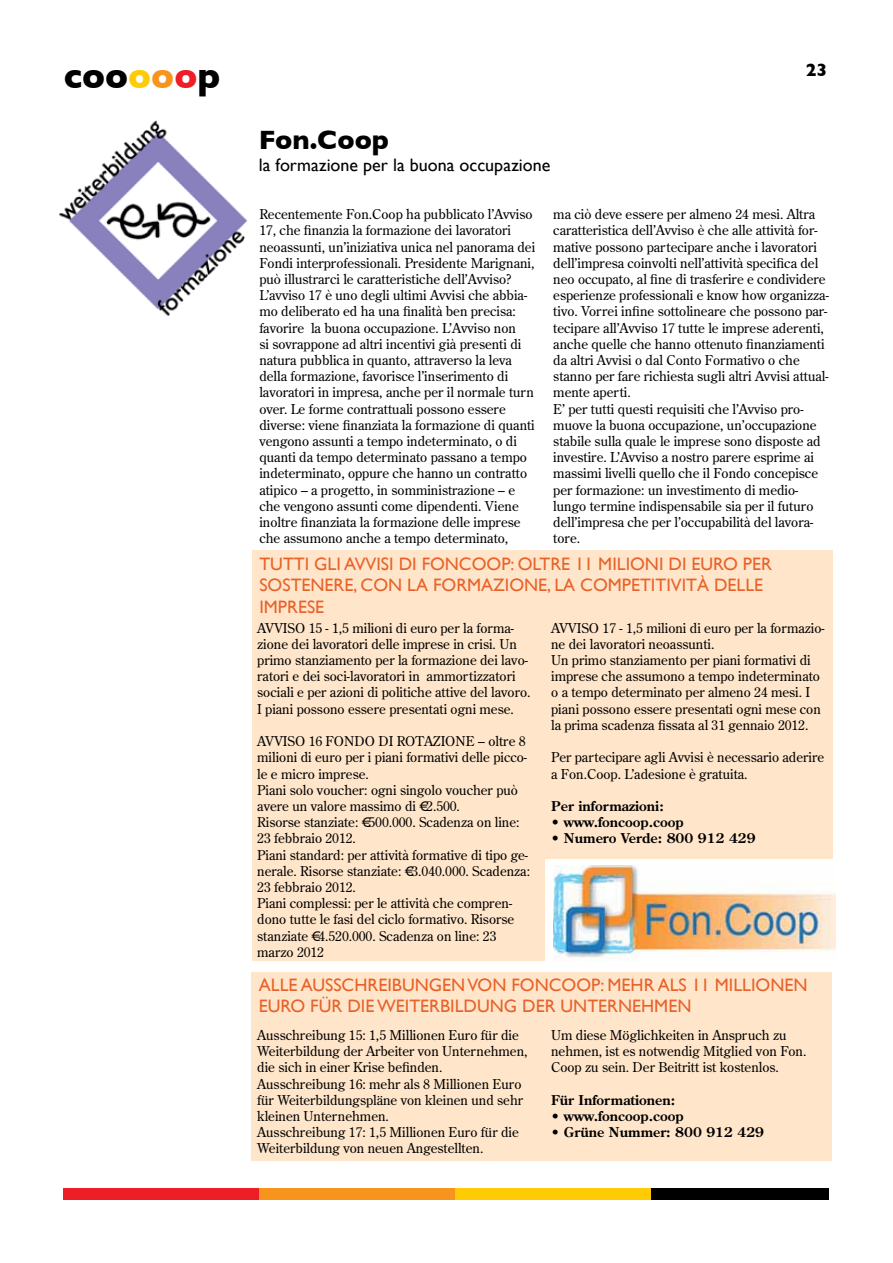
<style>
.page{position:relative;width:893px;height:1263px;background:#fff}
.page>*{position:absolute;margin:0;border:0;box-sizing:border-box;transform-origin:0 0}
.t1{font:700 36px "Gill Sans";color:#000}
.t2{font:700 27px "Gill Sans";color:#000}
.t3{font:18px/21.6px "Gill Sans";color:#e8622a}
.t4{font:18px "Gill Sans";color:#000}
.t5{font:700 18px "Gill Sans";color:#000}
.t6{font:13.5px/16.2px "Century Old Style";color:#000}
.t7{font:700 13.5px "Century Old Style";color:#000}
.s1{color:#ffcb05}
.s2{color:#f7941e}
.s3{color:#ed1e25}
</style>
<div class="page">
<div style="left:63px;top:1188px;width:196px;height:11px;background:#ed1e25"></div>
<div style="left:259px;top:1188px;width:196px;height:11px;background:#f7941e"></div>
<div style="left:455px;top:1188px;width:196px;height:11px;background:#ffcb05"></div>
<div style="left:651px;top:1188px;width:178px;height:11px;background:#000"></div>
<div style="left:252px;top:551px;width:581px;height:410px;background:#ffe6ca"></div>
<div style="left:251px;top:973px;width:581px;height:188px;background:#ffe6ca"></div>
<img style="left:60px;top:120px;width:187px;height:196px">
<div style="left:545px;top:859px;width:290px;height:108px;background:#fff"></div>
<img style="left:554px;top:866px;width:281px;height:95px">
<h1 class="t1" style="left:64px;top:55px;width:158px">coo<span class="s1">o</span><span class="s2">o</span><span class="s3">o</span>p</h1>
<h3 class="t5" style="left:806px;top:60px;width:23px">23</h3>
<h2 class="t2" style="left:259px;top:124px;width:132px">Fon.Coop</h2>
<h3 class="t4" style="left:259px;top:154px;width:293px">LA FORMAZIONE PER LA BUONA OCCUPAZIONE</h3>
<p class="t6" style="left:259px;top:206px;width:277px">Recentemente Fon.Coop ha pubblicato l’Avviso 17, che finanzia la formazione dei lavoratori neoassunti, un’iniziativa unica nel panorama dei Fondi interprofessionali. Presidente Marignani, può illustrarci le caratteristiche dell’Avviso?<br>L’avviso 17 è uno degli ultimi Avvisi che abbia&shy;mo deliberato ed ha una finalità ben precisa: favorire la buona occupazione. L’Avviso non<br>si sovrappone ad altri incentivi già presenti di natura pubblica in quanto, attraverso la leva della formazione, favorisce l’inserimento di lavoratori in impresa, anche per il normale turn over. Le forme contrattuali possono essere diverse: viene finanziata la formazione di quanti vengono assunti a tempo indeterminato, o di quanti da tempo determinato passano a tempo indeterminato, oppure che hanno un contratto atipico – a progetto, in somministrazione – e che vengono assunti come dipendenti. Viene inoltre finanziata la formazione delle imprese che assumono anche a tempo determinato,</p>
<p class="t6" style="left:553px;top:206px;width:277px">ma ciò deve essere per almeno 24 mesi. Altra caratteristica dell’Avviso è che alle attività for&shy;mative possono partecipare anche i lavoratori dell’impresa coinvolti nell’attività specifica del neo occupato, al fine di trasferire e condividere esperienze professionali e know how organizza&shy;tivo. Vorrei infine sottolineare che possono par&shy;tecipare all’Avviso 17 tutte le imprese aderenti, anche quelle che hanno ottenuto finanziamenti da altri Avvisi o dal Conto Formativo o che stanno per fare richiesta sugli altri Avvisi attual&shy;mente aperti.<br>E’ per tutti questi requisiti che l’Avviso pro&shy;muove la buona occupazione, un’occupazione stabile sulla quale le imprese sono disposte ad investire. L’Avviso a nostro parere esprime ai massimi livelli quello che il Fondo concepisce per formazione: un investimento di medio&shy;lungo termine indispensabile sia per il futuro dell’impresa che per l’occupabilità del lavora&shy;tore.</p>
<h3 class="t3" style="left:259px;top:553px;width:514px">TUTTI GLI AVVISI DI FONCOOP: OLTRE 11 MILIONI DI EURO PER<br>SOSTENERE, CON LA FORMAZIONE, LA COMPETITIVITÀ DELLE<br>IMPRESE</h3>
<p class="t6" style="left:257px;top:619px;width:275px">AVVISO 15 - 1,5 milioni di euro per la forma&shy;zione dei lavoratori delle imprese in crisi. Un primo stanziamento per la formazione dei lavo&shy;ratori e dei soci-lavoratori in ammortizzatori sociali e per azioni di politiche attive del lavoro.<br>I piani possono essere presentati ogni mese.</p>
<p class="t6" style="left:257px;top:733px;width:274px">AVVISO 16 FONDO DI ROTAZIONE – oltre 8 milioni di euro per i piani formativi delle picco&shy;le e micro imprese.<br>Piani solo voucher: ogni singolo voucher può avere un valore massimo di € 2.500.<br>Risorse stanziate: € 500.000. Scadenza on line:<br>23 febbraio 2012.<br>Piani standard: per attività formative di tipo ge&shy;nerale. Risorse stanziate: € 3.040.000. Scadenza:<br>23 febbraio 2012.<br>Piani complessi: per le attività che compren&shy;dono tutte le fasi del ciclo formativo. Risorse stanziate € 4.520.000. Scadenza on line: 23 marzo 2012</p>
<p class="t6" style="left:551px;top:619px;width:275px">AVVISO 17 - 1,5 milioni di euro per la formazio&shy;ne dei lavoratori neoassunti.<br>Un primo stanziamento per piani formativi di imprese che assumono a tempo indeterminato o a tempo determinato per almeno 24 mesi. I piani possono essere presentati ogni mese con la prima scadenza fissata al 31 gennaio 2012.</p>
<p class="t6" style="left:551px;top:749px;width:275px">Per partecipare agli Avvisi è necessario aderire a Fon.Coop. L’adesione è gratuita.</p>
<p class="t7" style="left:551px;top:797px;width:114px">Per informazioni:</p>
<p class="t7" style="left:551px;top:813px;width:134px">• www.foncoop.coop</p>
<p class="t7" style="left:551px;top:829px;width:206px">• Numero Verde: 800 912 429</p>
<h3 class="t3" style="left:259px;top:973px;width:66px">ALLE AUSSCHREIBUNGEN</h3>
<h3 class="t3" style="left:467px;top:973px;width:14px">VON</h3>
<h3 class="t3" style="left:511px;top:973px;width:23px">FONCOOP</h3>
<h3 class="t3" style="left:600px;top:973px;width:20px">: MEHR</h3>
<h3 class="t3" style="left:658px;top:973px;width:11px">ALS</h3>
<h3 class="t3" style="left:692px;top:973px;width:48px">11 MILLIONEN</h3>
<h3 class="t3" style="left:259px;top:995px;width:22px">EURO</h3>
<h3 class="t3" style="left:310px;top:995px;width:97px">FÜR DIE WEITERBILDUNG</h3>
<h3 class="t3" style="left:522px;top:995px;width:12px">DER</h3>
<h3 class="t3" style="left:561px;top:995px;width:26px">UNTERNEHMEN</h3>
<p class="t6" style="left:257px;top:1027px;width:272px">Ausschreibung 15: 1,5 Millionen Euro für die Weiterbildung der Arbeiter von Unternehmen, die sich in einer Krise befinden.<br>Ausschreibung 16: mehr als 8 Millionen Euro für Weiterbildungspläne von kleinen und sehr kleinen Unternehmen.<br>Ausschreibung 17: 1,5 Millionen Euro für die Weiterbildung von neuen Angestellten.</p>
<p class="t6" style="left:551px;top:1027px;width:257px">Um diese Möglichkeiten in Anspruch zu nehmen, ist es notwendig Mitglied von Fon.<br>Coop zu sein. Der Beitritt ist kostenlos.</p>
<p class="t7" style="left:551px;top:1091px;width:126px">Für Informationen:</p>
<p class="t7" style="left:551px;top:1107px;width:134px">• www.foncoop.coop</p>
<p class="t7" style="left:551px;top:1123px;width:214px">• Grüne Nummer: 800 912 429</p>
</div>
